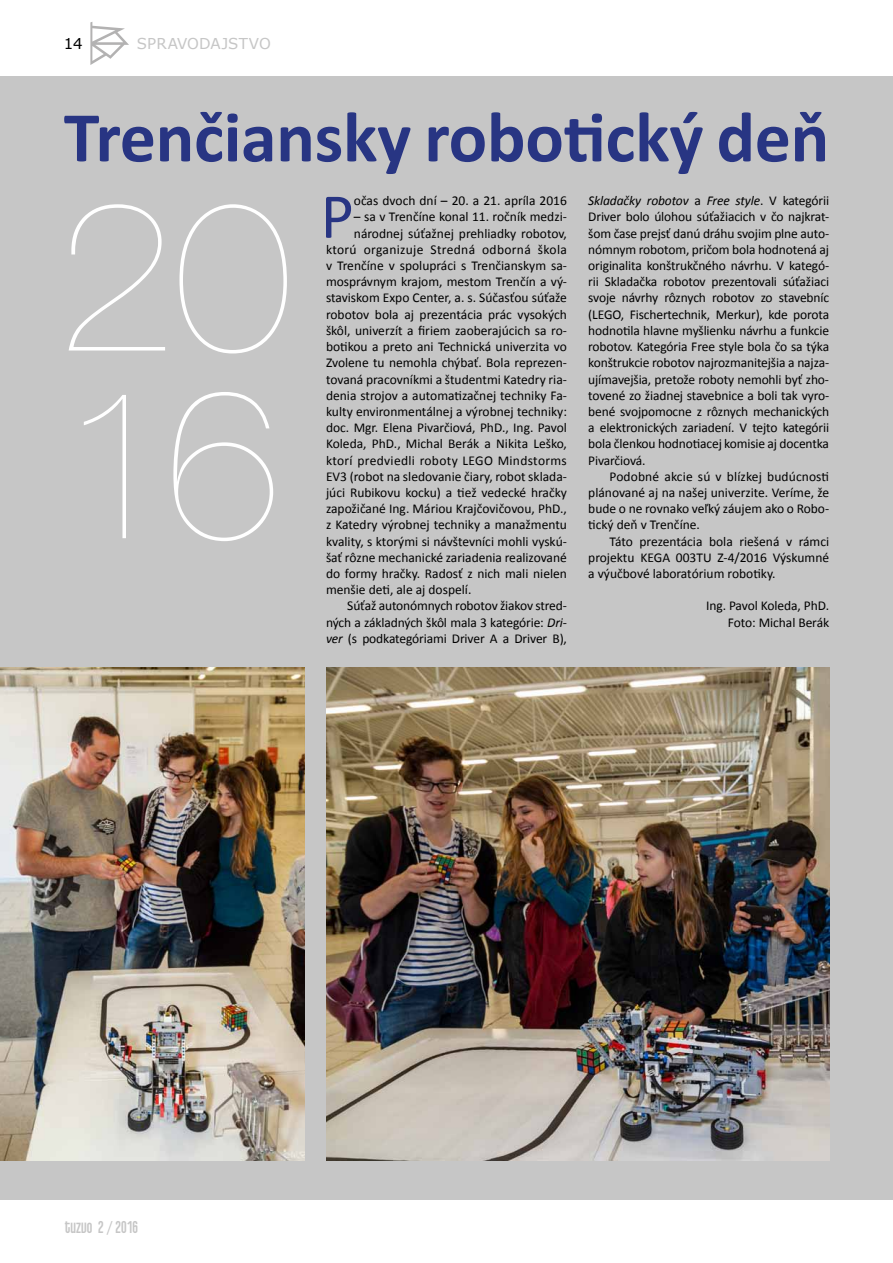
<style>
.page{position:relative;width:893px;height:1263px;background:#fff}
.page>*{position:absolute;margin:0;border:0;box-sizing:border-box;transform-origin:0 0}
.t1{font:200 225px/187.6px "Nimbus Sans DEE";color:#fff}
.t2{font:700 72px "Calibri";color:#283583}
.t3{font:64.5px "Calibri";color:#283583}
.t4{font:18px "Qhytsdakx";color:#c6c6c6}
.t5{font:15px "Verdana";color:#c6c6c6}
.t6{font:15px "Verdana";color:#000}
.t7{font:13.5px/16.2px "Calibri";color:#000;text-align:justify}
.t8{font:13.5px "Calibri";letter-spacing:.025em;color:#000}
.s1{font-style:italic}
</style>
<div class="page">
<svg style="left:90px;top:22px;width:39px;height:43px"></svg>
<div style="left:0;top:77px;width:893px;height:1123px;background:#c6c6c6"></div>
<img style="left:0;top:668px;width:305px;height:493px">
<img style="left:326px;top:668px;width:503px;height:493px">
<p class="t6" style="left:64px;top:33px;width:21px">14</p>
<p class="t5" style="left:137px;top:33px;width:135px">SPRAVODAJSTVO</p>
<h2 class="t2" style="left:64px;top:91px;width:767px">Trenčiansky robotický deň</h2>
<h1 class="t1" style="left:53px;top:187px;width:245px">20<br>16</h1>
<h3 class="t3" style="left:321px;top:175px;width:35px">P</h3>
<p class="t7" style="left:354px;top:193px;width:215px">očas dvoch dní – 20. a 21. apríla 2016</p>
<p class="t7" style="left:588px;top:193px;width:242px"><span class="s1">Skladačky robotov</span> a <span class="s1">Free style</span>. V kategórii Driver bolo úlohou súťažiacich v čo najkrat&shy;šom čase prejsť danú dráhu svojim plne auto&shy;nómnym robotom, pričom bola hodnotená aj originalita konštrukčného návrhu. V kategó&shy;rii Skladačka robotov prezentovali súťažiaci svoje návrhy rôznych robotov zo stavebníc (LEGO, Fischertechnik, Merkur), kde porota hodnotila hlavne myšlienku návrhu a funkcie robotov. Kategória Free style bola čo sa týka konštrukcie robotov najrozmanitejšia a najza&shy;ujímavejšia, pretože roboty nemohli byť zho&shy;tovené zo žiadnej stavebnice a boli tak vyro&shy;bené svojpomocne z rôznych mechanických a elektronických zariadení. V tejto kategórii bola členkou hodnotiacej komisie aj docentka Pivarčiová.</p>
<p class="t7" style="left:588px;top:468px;width:242px;text-indent:21px">Podobné akcie sú v blízkej budúcnosti plánované aj na našej univerzite. Veríme, že bude o ne rovnako veľký záujem ako o Robo&shy;tický deň v Trenčíne.</p>
<p class="t7" style="left:588px;top:533px;width:242px;text-indent:21px">Táto prezentácia bola riešená v rámci projektu KEGA 003TU Z-4/2016 Výskumné a výučbové laboratórium robotiky.</p>
<p class="t7" style="left:706px;top:598px;width:125px;text-align:right">Ing. Pavol Koleda, PhD.<br>Foto: Michal Berák</p>
<p class="t7" style="left:354px;top:209px;width:215px">– sa v Trenčíne konal 11. ročník medzi-</p>
<p class="t7" style="left:354px;top:225px;width:215px">národnej súťažnej prehliadky robotov,</p>
<p class="t8" style="left:326px;top:241px;width:242px">ktorú organizuje Stredná odborná škola</p>
<p class="t7" style="left:326px;top:258px;width:242px">v Trenčíne v spolupráci s Trenčianskym sa-</p>
<p class="t7" style="left:326px;top:274px;width:242px">mosprávnym krajom, mestom Trenčín a vý-</p>
<p class="t7" style="left:326px;top:290px;width:242px">staviskom Expo Center, a. s. Súčasťou súťaže</p>
<p class="t7" style="left:326px;top:306px;width:242px">robotov bola aj prezentácia prác vysokých</p>
<p class="t7" style="left:326px;top:322px;width:242px">škôl, univerzít a firiem zaoberajúcich sa ro-</p>
<p class="t7" style="left:326px;top:339px;width:242px">botikou a preto ani Technická univerzita vo</p>
<p class="t7" style="left:326px;top:355px;width:242px">Zvolene tu nemohla chýbať. Bola reprezen-</p>
<p class="t7" style="left:326px;top:371px;width:242px">tovaná pracovníkmi a študentmi Katedry ria-</p>
<p class="t7" style="left:326px;top:387px;width:242px">denia strojov a automatizačnej techniky Fa-</p>
<p class="t7" style="left:326px;top:403px;width:242px">kulty environmentálnej a výrobnej techniky:</p>
<p class="t7" style="left:326px;top:420px;width:242px">doc. Mgr. Elena Pivarčiová, PhD., Ing. Pavol</p>
<p class="t7" style="left:326px;top:436px;width:242px">Koleda, PhD., Michal Berák a Nikita Leško,</p>
<p class="t8" style="left:326px;top:451px;width:242px">ktorí predviedli roboty LEGO Mindstorms</p>
<p class="t7" style="left:326px;top:468px;width:242px">EV3 (robot na sledovanie čiary, robot sklada-</p>
<p class="t7" style="left:326px;top:484px;width:242px">júci Rubikovu kocku) a tiež vedecké hračky</p>
<p class="t7" style="left:326px;top:501px;width:242px">zapožičané Ing. Máriou Krajčovičovou, PhD.,</p>
<p class="t7" style="left:326px;top:517px;width:242px">z Katedry výrobnej techniky a manažmentu</p>
<p class="t7" style="left:326px;top:533px;width:242px">kvality, s ktorými si návštevníci mohli vyskú-</p>
<p class="t7" style="left:326px;top:549px;width:242px">šať rôzne mechanické zariadenia realizované</p>
<p class="t7" style="left:326px;top:565px;width:242px">do formy hračky. Radosť z nich mali nielen</p>
<p class="t7" style="left:326px;top:582px;width:147px">menšie deti, ale aj dospelí.</p>
<p class="t7" style="left:347px;top:598px;width:221px">Súťaž autonómnych robotov žiakov stred-</p>
<p class="t7" style="left:326px;top:614px;width:242px">ných a základných škôl mala 3 kategórie: <span class="s1">Dri-</span></p>
<p class="t7" style="left:326px;top:630px;width:242px"><span class="s1">ver</span> (s podkategóriami Driver A a Driver B),</p>
<h3 class="t4" style="left:65px;top:1221px;width:75px">tuzvo 2 / 2016</h3>
</div>
